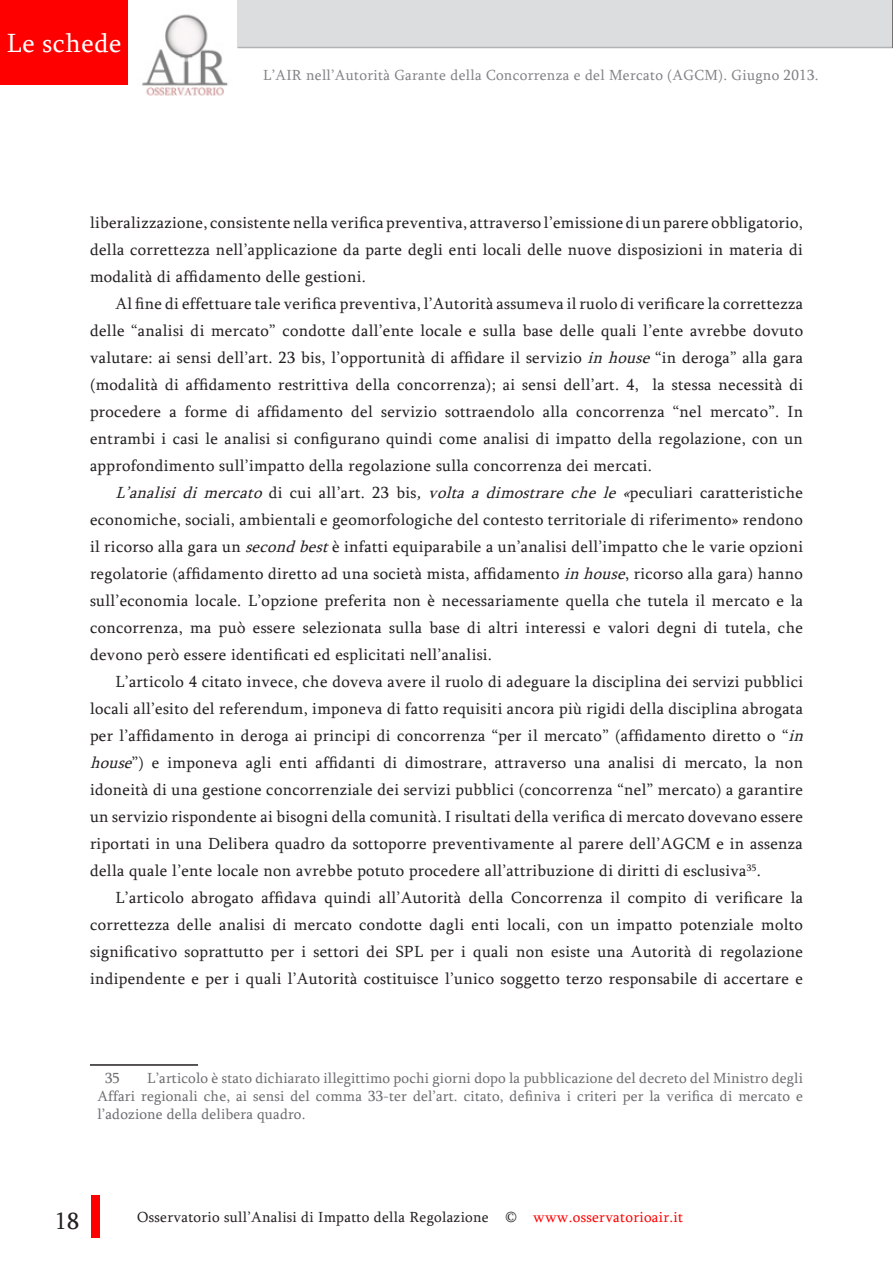
<style>
.page{position:relative;width:893px;height:1263px;background:#fff}
.page>*{position:absolute;margin:0;border:0;box-sizing:border-box;transform-origin:0 0}
.t1{font:27px "Sylfaen";letter-spacing:.02em;color:#fff}
.t2{font:24px "Sylfaen";color:#231f20}
.Note_testo{font:16.5px/27px "Sylfaen";letter-spacing:.02em;color:#231f20;text-align:justify}
.Note_testo-2{font:15px/18px "Sylfaen";letter-spacing:.01em;color:#6c6d70;text-align:justify}
.t3{font:15px "Sylfaen";letter-spacing:.02em;color:#231f20}
.t4{font:15px "Sylfaen";letter-spacing:.02em;color:#808285}
.s1{font-style:italic}
.s2{color:#f00}
</style>
<div class="page">
<div style="left:0;top:0;width:128px;height:84px;background:#f00"></div>
<img style="left:142px;top:0;width:96px;height:96px">
<img style="left:91px;top:1195px;width:9px;height:42px">
<div style="left:238px;top:0;width:655px;height:48px;background:#dcdddf"></div>
<hr style="left:238px;top:47px;width:655px;height:1px;background:#b2b3b7">
<hr style="left:90px;top:1064px;width:108px;height:2px;background:#231f20">
<h1 class="t1" style="left:7px;top:25px;width:116px">Le schede</h1>
<p class="t4" style="left:263px;top:65px;width:557px">L’AIR nell’Autorità Garante della Concorrenza e del Mercato (AGCM). Giugno 2013.</p>
<p class="Note_testo" style="left:90px;top:209px;width:714px">liberalizzazione, consistente nella verifica preventiva, attraverso l’emissione di un parere obbligatorio, della correttezza nell’applicazione da parte degli enti locali delle nuove disposizioni in materia di modalità di affidamento delle gestioni.</p>
<p class="Note_testo" style="left:90px;top:290px;width:715px;text-indent:26px">Al fine di effettuare tale verifica preventiva, l’Autorità assumeva il ruolo di verificare la correttezza delle “analisi di mercato” condotte dall’ente locale e sulla base delle quali l’ente avrebbe dovuto valutare: ai sensi dell’art. 23 bis, l’opportunità di affidare il servizio <span class="s1">inhouse</span>“in deroga” alla gara (modalità di affidamento restrittiva della concorrenza); ai sensi dell’art. 4, la stessa necessità di procedere a forme di affidamento del servizio sottraendolo alla concorrenza “nel mercato”. In entrambi i casi le analisi si configurano quindi come analisi di impatto della regolazione, con un approfondimento sull’impatto della regolazione sulla concorrenza dei mercati.</p>
<p class="Note_testo" style="left:90px;top:479px;width:715px;text-indent:26px"><span class="s1">L’analisi di mercato</span> di cui all’art. 23 bis<span class="s1">, volta a dimostrare che le «</span>peculiari caratteristiche economiche, sociali, ambientali e geomorfologiche del contesto territoriale di riferimento» rendono il ricorso alla gara un <span class="s1">secondbest</span>è infatti equiparabile a un’analisi dell’impatto che le varie opzioni regolatorie (affidamento diretto ad una società mista, affidamento <span class="s1">inhouse</span>, ricorso alla gara) hanno sull’economia locale. L’opzione preferita non è necessariamente quella che tutela il mercato e la concorrenza, ma può essere selezionata sulla base di altri interessi e valori degni di tutela, che devono però essere identificati ed esplicitati nell’analisi.</p>
<p class="Note_testo" style="left:90px;top:668px;width:720px;text-align:left;text-indent:26px">L’articolo 4 citato invece, che doveva avere il ruolo di adeguare la disciplina dei servizi pubblici locali all’esito del referendum, imponeva di fatto requisiti ancora più rigidi della disciplina abrogata per l’affidamento in deroga ai principi di concorrenza “per il mercato” (affidamento diretto o “<span class="s1">in house</span>”) e imponeva agli enti affidanti di dimostrare, attraverso una analisi di mercato, la non idoneità di una gestione concorrenziale dei servizi pubblici (concorrenza “nel” mercato) a garantire un servizio rispondente ai bisogni della comunità. I risultati della verifica di mercato dovevano essere riportati in una Delibera quadro da sottoporre preventivamente al parere dell’AGCM e in assenza della quale l’ente locale non avrebbe potuto procedere all’attribuzione di diritti di esclusiva<sup>35</sup>.</p>
<p class="Note_testo" style="left:90px;top:884px;width:715px;text-indent:26px">L’articolo abrogato affidava quindi all’Autorità della Concorrenza il compito di verificare la correttezza delle analisi di mercato condotte dagli enti locali, con un impatto potenziale molto significativo soprattutto per i settori dei SPL per i quali non esiste una Autorità di regolazione indipendente e per i quali l’Autorità costituisce l’unico soggetto terzo responsabile di accertare e</p>
<p class="Note_testo-2" style="left:98px;top:1068px;width:707px;text-indent:50px">L’articolo è stato dichiarato illegittimo pochi giorni dopo la pubblicazione del decreto del Ministro degli Affari regionali che, ai sensi del comma 33-ter del’art. citato, definiva i criteri per la verifica di mercato e l’adozione della delibera quadro.</p>
<p class="Note_testo-2" style="left:105px;top:1068px;width:17px">35</p>
<h2 class="t2" style="left:55px;top:1205px;width:26px">18</h2>
<p class="t3" style="left:137px;top:1207px;width:547px">Osservatorio sull’Analisi di Impatto della Regolazione © <span class="s2">www.osservatorioair.it</span></p>
</div>
